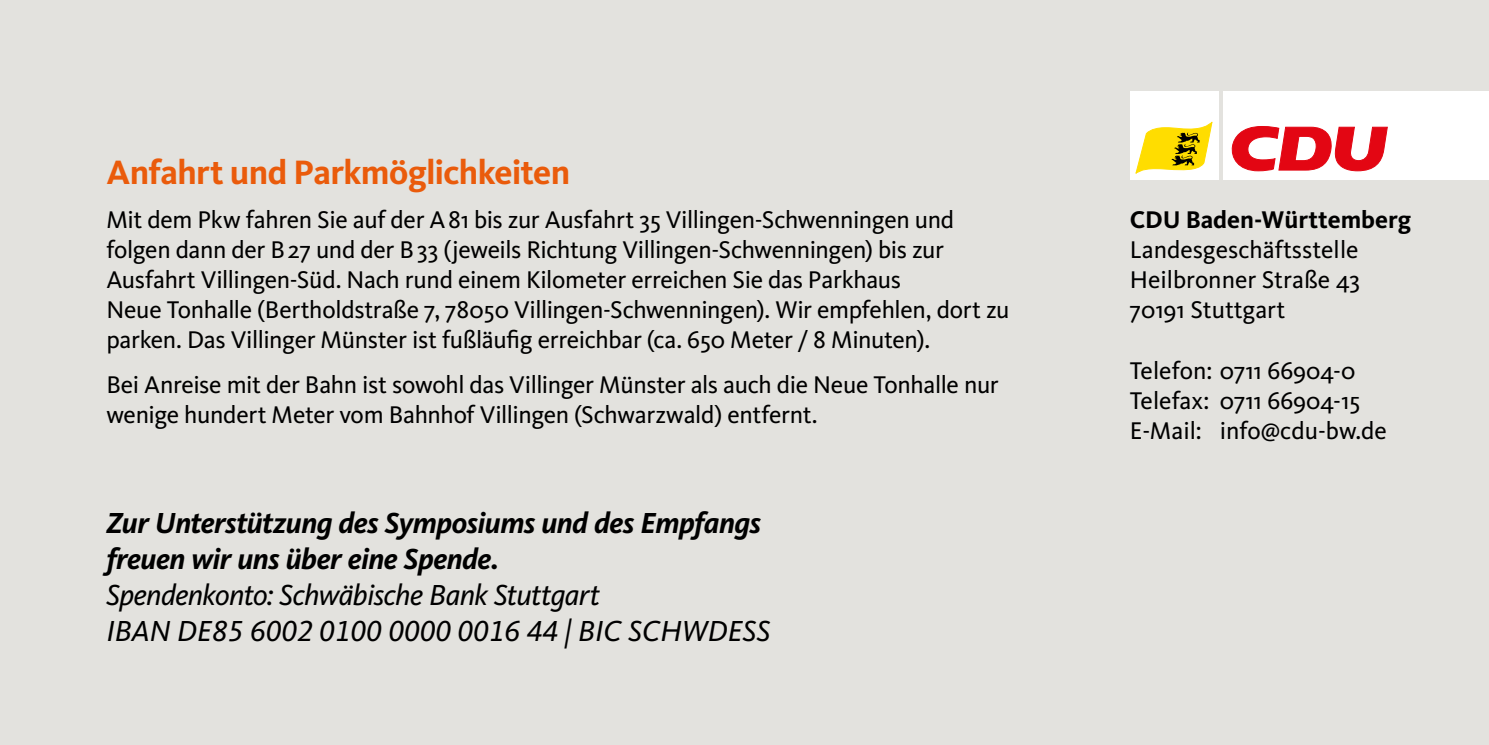
<style>
.page{position:relative;width:1489px;height:745px;background:#fff}
.page>*{position:absolute;margin:0;border:0;box-sizing:border-box;transform-origin:0 0}
.t1{font:700 35px "CDU Kievit";letter-spacing:-.02em;color:#ea5b0b}
.t2{font:italic 30px/36px "CDU Kievit Tab";letter-spacing:-.01em;color:#000}
.t3{font:italic 700 30px/36px "CDU Kievit Tab";letter-spacing:-.015em;color:#000}
.t4{font:25px/30px "CDU Kievit";letter-spacing:-.015em;color:#000}
.t5{font:700 25px "CDU Kievit";color:#000}
</style>
<div class="page">
<div style="left:0;top:0;width:1488px;height:744px;background:#e3e2de"></div>
<div style="left:1222px;top:91px;width:266px;height:88px;background:#fff"></div>
<div style="left:1129px;top:91px;width:89px;height:88px;background:#fff"></div>
<svg style="left:1231px;top:126px;width:157px;height:46px"></svg>
<svg style="left:1135px;top:122px;width:77px;height:52px"></svg>
<h1 class="t1" style="left:106px;top:152px;width:465px">Anfahrt und Parkmöglichkeiten</h1>
<p class="t4" style="left:106px;top:205px;width:904px">Mit dem Pkw fahren Sie auf der A81 bis zur Ausfahrt 35 Villingen-Schwenningen und folgen dann der B27 und der B33 (jeweils Richtung Villingen-Schwenningen) bis zur Ausfahrt Villingen-Süd. Nach rund einem Kilometer erreichen Sie das Parkhaus<br>Neue Tonhalle (Bertholdstraße 7, 78050 Villingen-Schwenningen). Wir empfehlen, dort zu parken. Das Villinger Münster ist fußläufig erreichbar (ca. 650 Meter / 8 Minuten).</p>
<p class="t4" style="left:106px;top:369px;width:893px">Bei Anreise mit der Bahn ist sowohl das Villinger Münster als auch die Neue Tonhalle nur wenige hundert Meter vom Bahnhof Villingen (Schwarzwald) entfernt.</p>
<p class="t3" style="left:106px;top:504px;width:656px">Zur Unterstützung des Symposiums und des Empfangs freuen wir uns über eine Spende.</p>
<p class="t2" style="left:106px;top:576px;width:665px">Spendenkonto: Schwäbische Bank Stuttgart<br>IBAN DE85 6002 0100 0000 0016 44 | BIC SCHWDESS</p>
<p class="t5" style="left:1129px;top:205px;width:283px">CDU Baden-Württemberg</p>
<p class="t4" style="left:1129px;top:235px;width:232px;text-align:justify">Landesgeschäftsstelle Heilbronner Straße 43<br>70191 Stuttgart</p>
<p class="t4" style="left:1129px;top:355px;width:259px">Telefon: 0711 66904-0<br>Telefax: 0711 66904-15<br>E-Mail: info@cdu-bw.de</p>
</div>
